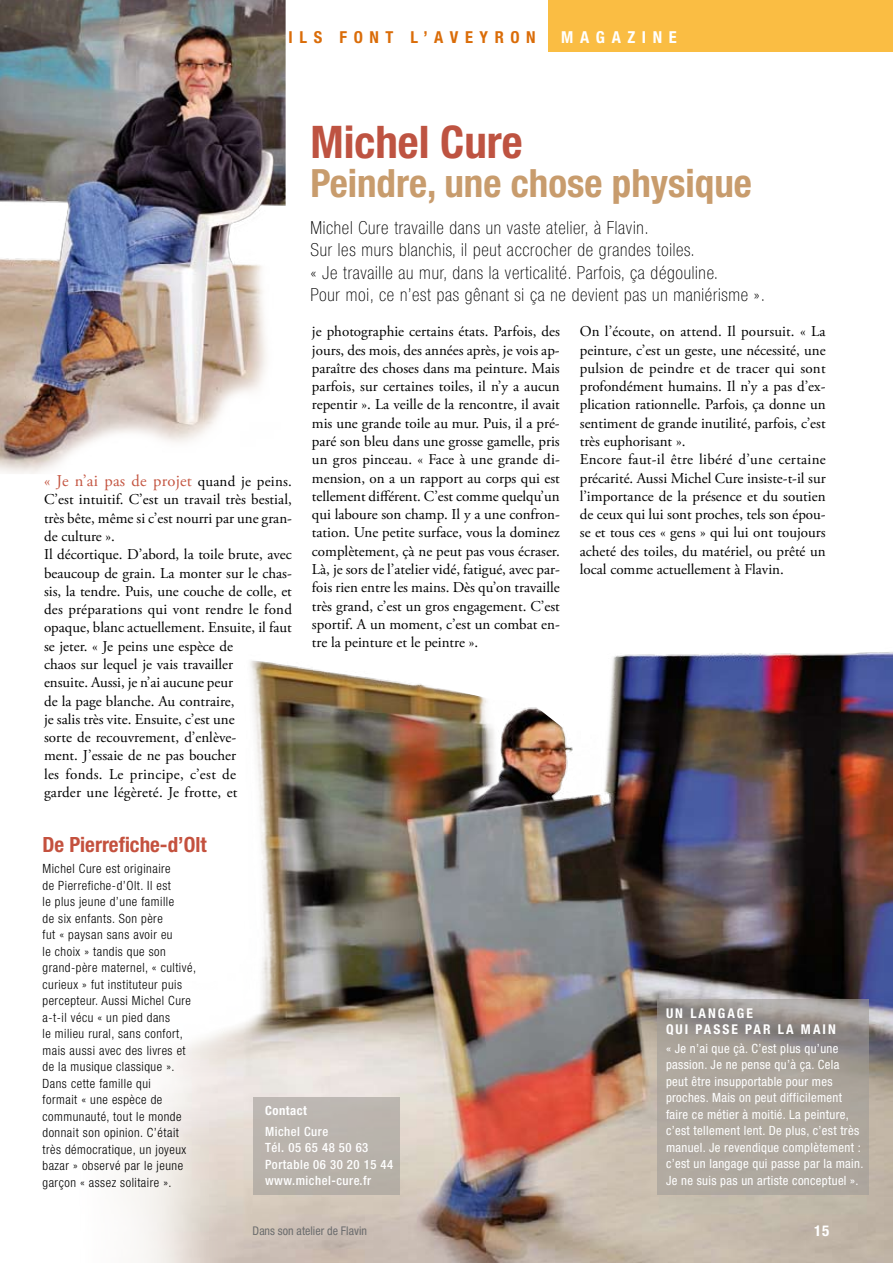
<style>
.page{position:relative;width:893px;height:1263px;background:#fff}
.page>*{position:absolute;margin:0;border:0;box-sizing:border-box;transform-origin:0 0}
.t1{font:700 condensed 45px "Helvetica Neue";color:#be5341}
.t2{font:700 condensed 39px "Helvetica Neue";color:#c89c6d}
.t3{font:700 condensed 21px "Helvetica Neue";color:#c4513e}
.t4{font:100 condensed 18px/22.5px "Helvetica Neue";letter-spacing:.04em;color:#000}
.t5{font:16.5px "Adobe Garamond Pro";letter-spacing:.015em;color:#c45541}
.t6{font:700 condensed 16.5px "Helvetica Neue";letter-spacing:.4em;color:#da6c08}
.t7{font:700 condensed 16.5px "Helvetica Neue";letter-spacing:.4em;color:#fff}
.t8{font:15px/18.3px "Adobe Garamond Pro";color:#000}
.t9{font:700 condensed 15px "Helvetica Neue";color:#fff}
.t10{font:700 condensed 13.5px "Helvetica Neue";letter-spacing:.15em;color:#fff}
.t11{font:300 condensed 12.75px/16.5px "Helvetica Neue";letter-spacing:.04em;color:#000}
.t12{font:condensed 12.75px/16.5px "Helvetica Neue";letter-spacing:.025em;color:#fff}
.t13{font:500 condensed 12.75px/16.5px "Helvetica Neue";letter-spacing:.04em;color:#fff}
.t14{font:700 condensed 12.75px "Helvetica Neue LT Std";letter-spacing:.04em;color:#fff}
.t15{font:condensed 12px "Helvetica Neue";color:#6b6c6d}
.s1{font-size:15px;color:#000}
</style>
<div class="page">
<img style="left:128px;top:652px;width:765px;height:611px">
<div style="left:549px;top:0;width:344px;height:51px;background:#fabd43"></div>
<img style="left:0;top:0;width:286px;height:474px">
<div style="left:254px;top:1097px;width:146px;height:97px;background:#bab3ac"></div>
<svg style="left:657px;top:999px;width:212px;height:195px;background:#a7a199"></svg>
<p class="t6" style="left:289px;top:27px;width:249px">ILS FONT L’AVEYRON</p>
<p class="t7" style="left:561px;top:27px;width:117px">MAGAZINE</p>
<h1 class="t1" style="left:310px;top:115px;width:214px">Michel Cure</h1>
<h2 class="t2" style="left:310px;top:160px;width:443px">Peindre, une chose physique</h2>
<p class="t5" style="left:44px;top:471px;width:249px">« Je n’ai pas de projet <span class="s1">quand je peins.</span></p>
<p class="t8" style="left:44px;top:491px;width:249px">C’est intuitif. C’est un travail très bestial, très bête, même si c’est nourri par une gran&shy;de culture ».<br>Il décortique. D’abord, la toile brute, avec beaucoup de grain. La monter sur le chas&shy;sis, la tendre. Puis, une couche de colle, et des préparations qui vont rendre le fond opaque, blanc actuellement. Ensuite, il faut se jeter. « Je peins une espèce de<br>chaos sur lequel je vais travailler<br>ensuite. Aussi, je n’ai aucune peur<br>de la page blanche. Au contraire,<br>je salis très vite. Ensuite, c’est une<br>sorte de recouvrement, d’enlève-<br>ment. J’essaie de ne pas boucher<br>les fonds. Le principe, c’est de<br>garder une légèreté. Je frotte, et</p>
<h3 class="t3" style="left:43px;top:832px;width:166px">De Pierrefiche-d’Olt</h3>
<p class="t4" style="left:310px;top:216px;width:456px">Michel Cure travaille dans un vaste atelier, à Flavin.<br>Sur les murs blanchis, il peut accrocher de grandes toiles.<br>« Je travaille au mur, dans la verticalité. Parfois, ça dégouline.<br>Pour moi, ce n’est pas gênant si ça ne devient pas un maniérisme ».</p>
<p class="t8" style="left:312px;top:323px;width:250px;text-align:justify">je photographie certains états. Parfois, des jours, des mois, des années après, je vois ap&shy;paraître des choses dans ma peinture. Mais parfois, sur certaines toiles, il n’y a aucun repentir ». La veille de la rencontre, il avait mis une grande toile au mur. Puis, il a pré&shy;paré son bleu dans une grosse gamelle, pris un gros pinceau. « Face à une grande di&shy;mension, on a un rapport au corps qui est tellement différent. C’est comme quelqu’un qui laboure son champ. Il y a une confron&shy;tation. Une petite surface, vous la dominez complètement, çà ne peut pas vous écraser.<br>Là, je sors de l’atelier vidé, fatigué, avec par&shy;fois rien entre les mains. Dès qu’on travaille très grand, c’est un gros engagement. C’est sportif. A un moment, c’est un combat en&shy;tre la peinture et le peintre ».</p>
<p class="t8" style="left:580px;top:323px;width:247px">On l’écoute, on attend. Il poursuit. « La peinture, c’est un geste, une nécessité, une pulsion de peindre et de tracer qui sont profondément humains. Il n’y a pas d’ex&shy;plication rationnelle. Parfois, ça donne un sentiment de grande inutilité, parfois, c’est très euphorisant ».<br>Encore faut-il être libéré d’une certaine précarité. Aussi Michel Cure insiste-t-il sur l’importance de la présence et du soutien de ceux qui lui sont proches, tels son épou&shy;se et tous ces « gens » qui lui ont toujours acheté des toiles, du matériel, ou prêté un local comme actuellement à Flavin.</p>
<p class="t11" style="left:43px;top:860px;width:155px">Michel Cure est originaire<br>de Pierrefiche-d’Olt. Il est<br>le plus jeune d’une famille<br>de six enfants. Son père<br>fut « paysan sans avoir eu<br>le choix » tandis que son grand-père maternel, « cultivé, curieux » fut instituteur puis percepteur. Aussi Michel Cure a-t-il vécu « un pied dans<br>le milieu rural, sans confort, mais aussi avec des livres et de la musique classique ».<br>Dans cette famille qui<br>formait « une espèce de communauté, tout le monde donnait son opinion. C’était très démocratique, un joyeux bazar » observé par le jeune garçon « assez solitaire ».</p>
<p class="t14" style="left:265px;top:1102px;width:43px">Contact</p>
<p class="t13" style="left:265px;top:1122px;width:130px">Michel Cure<br>Tél. 05 65 48 50 63<br>Portable 06 30 20 15 44 www.michel-cure.fr</p>
<p class="t15" style="left:253px;top:1223px;width:116px">Dans son atelier de Flavin</p>
<p class="t10" style="left:666px;top:1005px;width:34px">Un lan</p>
<p class="t10" style="left:718px;top:1005px;width:36px">gage</p>
<p class="t10" style="left:666px;top:1021px;width:9px">qui</p>
<p class="t10" style="left:696px;top:1021px;width:10px">passe</p>
<p class="t10" style="left:745px;top:1021px;width:10px">par</p>
<p class="t10" style="left:778px;top:1021px;width:33px">la main</p>
<p class="t12" style="left:666px;top:1040px;width:199px">« Je n’ai que çà. C’est plus qu’une passion. Je ne pense qu’à ça. Cela peut être insupportable pour mes proches. Mais on peut difficilement faire ce métier à moitié. La peinture, c’est tellement lent. De plus, c’est très manuel. Je revendique complètement : c’est un langage qui passe par la main.<br>Je ne suis pas un artiste conceptuel ».</p>
<p class="t9" style="left:814px;top:1222px;width:16px">15</p>
</div>
